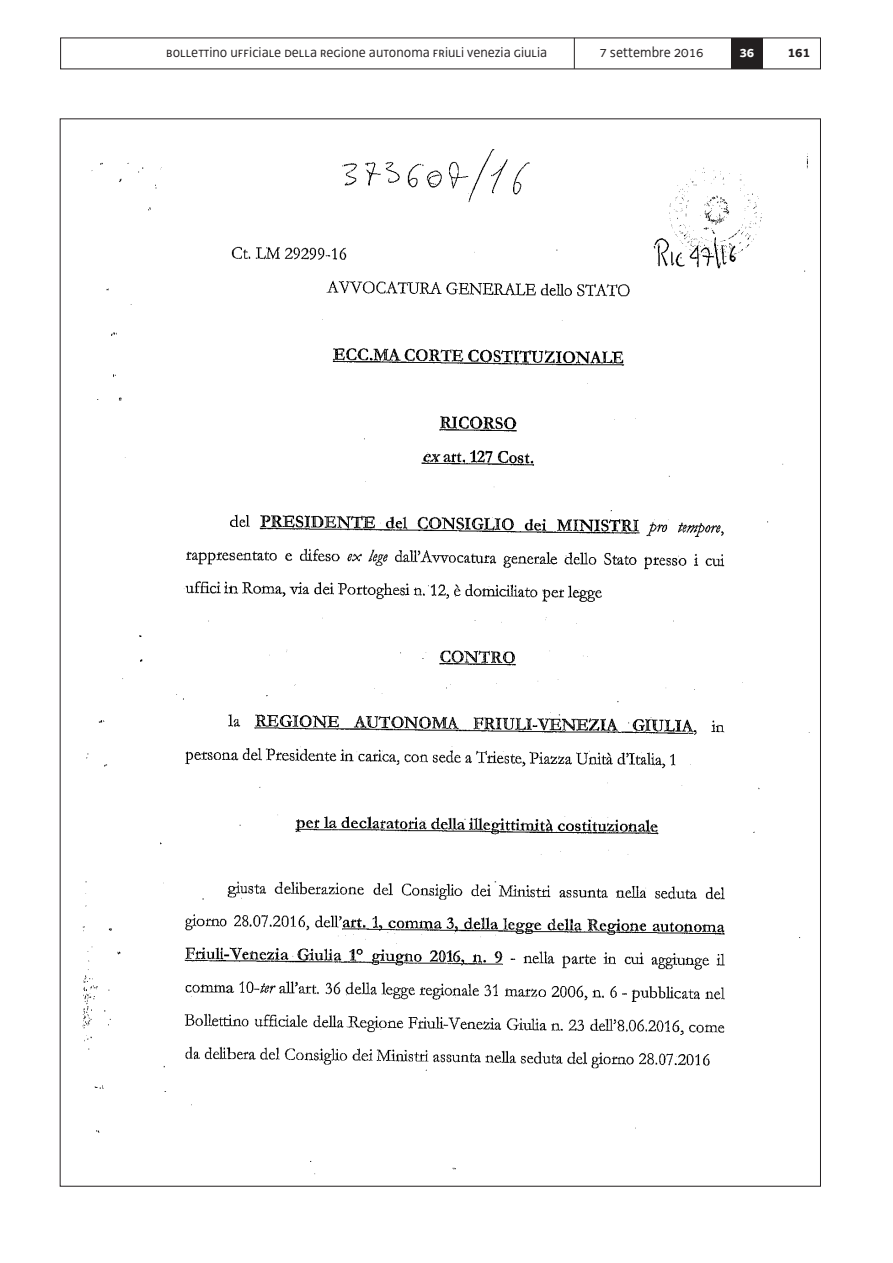
<style>
.page{position:relative;width:893px;height:1263px;background:#fff}
.page>*{position:absolute;margin:0;border:0;box-sizing:border-box;transform-origin:0 0}
.t1{font:15px "Decima UNI";color:#231f20}
.t2{font:15px "Decima WE";color:#231f20}
.t3{font:700 15px "Decima WE";color:#231f20}
.t4{font:700 15px "Decima WE";color:#fff}
</style>
<div class="page">
<div style="left:731px;top:38px;width:32px;height:31px;background:#231f20"></div>
<hr style="left:574px;top:38px;width:1px;height:31px;background:#231f20">
<img style="left:82px;top:149px;width:728px;height:1026px">
<p class="t1" style="left:166px;top:43px;width:382px">bollettino ufficiale della regione autonoma friuli venezia giulia</p>
<p class="t2" style="left:599px;top:43px;width:106px">7 settembre 2016</p>
<p class="t4" style="left:739px;top:43px;width:16px">36</p>
<p class="t3" style="left:788px;top:43px;width:24px">161</p>
</div>
